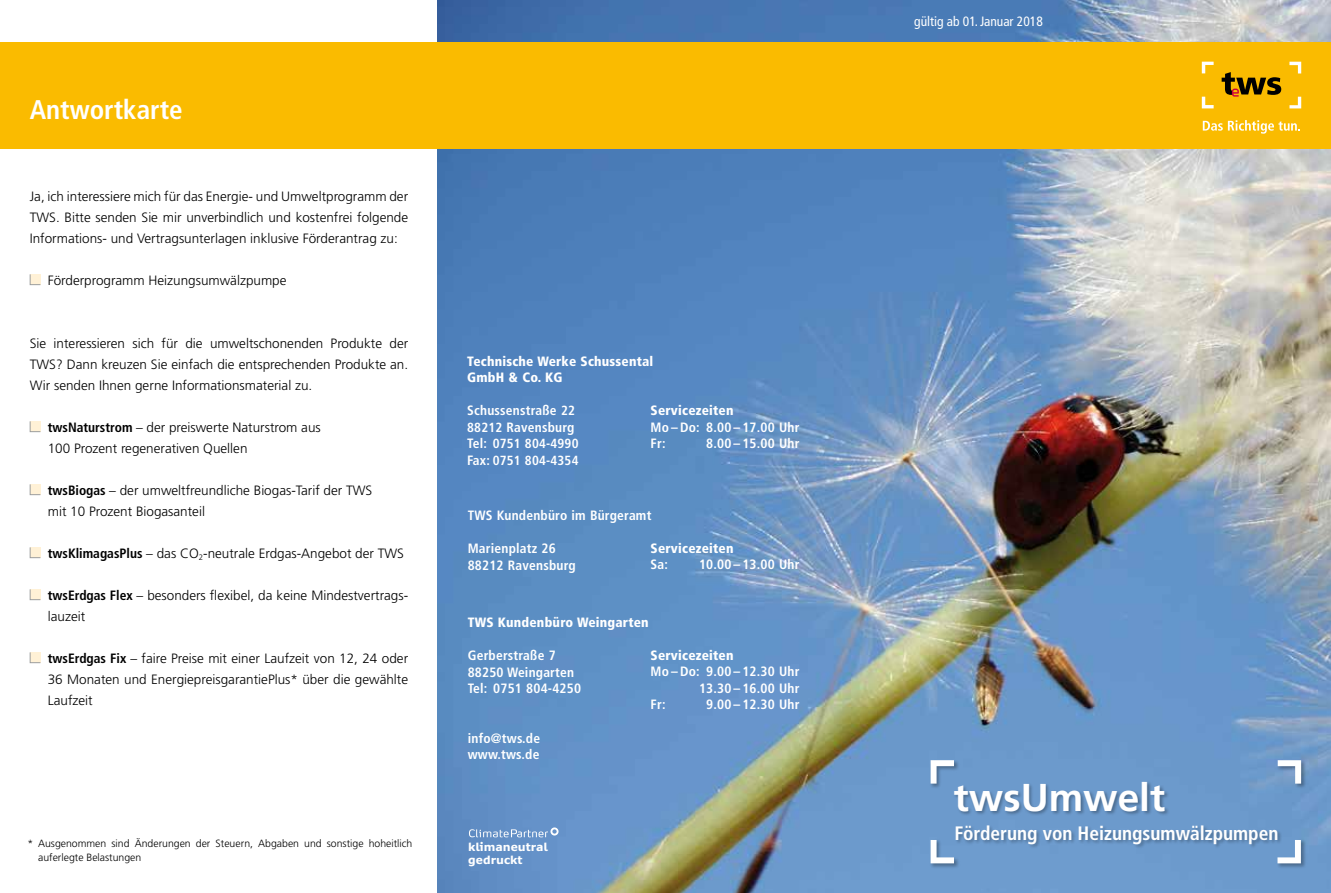
<style>
.page{position:relative;width:1331px;height:893px;background:#fff}
.page>*{position:absolute;margin:0;border:0;box-sizing:border-box;transform-origin:0 0}
.t1{font:700 38.85px "Frutiger LT Com";color:#fff}
.t2{font:700 condensed 27px "Frutiger LT Com";color:#fff}
.t3{font:700 condensed 19.35px "Frutiger LT Com";color:#fff}
.t4{font:300 13.5px/21px "Frutiger";color:#000;text-align:justify}
.t5{font:700 condensed 13.5px/16.5px "Frutiger LT Com";letter-spacing:.015em;color:#fff}
.t6{font:900 condensed 13.5px/16.5px "Frutiger LT Com";letter-spacing:.015em;color:#fff}
.t7{font:condensed 13.5px "Frutiger LT Com";color:#fff}
.t8{font:700 condensed 13.2px/16.5px "Frutiger LT Com";letter-spacing:.015em;color:#fff}
.t9{font:700 11.1px/12.1px "CP Type";color:#fff}
.t10{font:300 10.5px/13.5px "Frutiger";color:#000}
.s1{font-family:"Frutiger LT Com";font-weight:700;font-stretch:condensed}
.s2{font-size:13.2px}
.s3{font-size:13.5px}
</style>
<div class="page">
<img style="left:438px;top:0;width:893px;height:893px">
<div style="left:0;top:43px;width:1331px;height:106px;background:#fabb00"></div>
<svg style="left:1222px;top:72px;width:59px;height:25px"></svg>
<svg style="left:1202px;top:62px;width:12px;height:46px"></svg>
<svg style="left:1289px;top:62px;width:12px;height:46px"></svg>
<svg style="left:1203px;top:120px;width:97px;height:14px"></svg>
<svg style="left:469px;top:827px;width:90px;height:10px"></svg>
<svg style="left:29px;top:274px;width:12px;height:11px"></svg>
<svg style="left:29px;top:421px;width:12px;height:11px"></svg>
<svg style="left:29px;top:484px;width:12px;height:11px"></svg>
<svg style="left:29px;top:547px;width:12px;height:11px"></svg>
<svg style="left:29px;top:589px;width:12px;height:11px"></svg>
<svg style="left:29px;top:652px;width:12px;height:11px"></svg>
<img style="left:1275px;top:838px;width:32px;height:32px">
<svg style="left:1277px;top:840px;width:24px;height:23px"></svg>
<img style="left:1276px;top:758px;width:31px;height:32px">
<svg style="left:1278px;top:760px;width:23px;height:24px"></svg>
<img style="left:928px;top:758px;width:32px;height:32px">
<svg style="left:931px;top:760px;width:23px;height:24px"></svg>
<img style="left:928px;top:838px;width:32px;height:32px">
<svg style="left:931px;top:840px;width:23px;height:23px"></svg>
<img style="left:952px;top:776px;width:219px;height:45px">
<img style="left:952px;top:821px;width:333px;height:30px">
<h2 class="t2" style="left:30px;top:94px;width:155px">Antwortkarte</h2>
<p class="t4" style="left:30px;top:186px;width:380px">Ja, ich interessiere mich für das Energie- und Umweltprogramm der TWS. Bitte senden Sie mir unverbindlich und kostenfrei folgende Informations- und Vertragsunterlagen inklusive Förderantrag zu:</p>
<p class="t4" style="left:48px;top:270px;width:240px">Förderprogramm Heizungsumwälzpumpe</p>
<p class="t4" style="left:30px;top:333px;width:380px">Sie interessieren sich für die umweltschonenden Produkte der TWS? Dann kreuzen Sie einfach die entsprechenden Produkte an.<br>Wir senden Ihnen gerne Informationsmaterial zu.</p>
<p class="t4" style="left:48px;top:417px;width:275px"><span class="s1">twsNaturstrom</span> – der preiswerte Naturstrom aus<br>100 Prozent regenerativen Quellen</p>
<p class="t4" style="left:48px;top:480px;width:326px"><span class="s1">twsBiogas</span> – der umweltfreundliche Biogas-Tarif der TWS mit 10 Prozent Biogasanteil</p>
<p class="t4" style="left:48px;top:543px;width:358px"><span class="s1">twsKlimagasPlus</span> – das CO<sub>2</sub>-neutrale Erdgas-Angebot der TWS</p>
<p class="t4" style="left:48px;top:585px;width:362px"><span class="s1">twsErdgas Flex</span> – besonders flexibel, da keine Mindestvertrags&shy;lauzeit</p>
<p class="t4" style="left:48px;top:648px;width:362px"><span class="s1">twsErdgas Fix</span> – faire Preise mit einer Laufzeit von 12, 24 oder 36 Monaten und EnergiepreisgarantiePlus* über die gewählte Laufzeit</p>
<p class="t10" style="left:38px;top:837px;width:376px;text-indent:-10px">* Ausgenommen sind Änderungen der Steuern, Abgaben und sonstige hoheitlich auferlegte Belastungen</p>
<p class="t6" style="left:467px;top:353px;width:188px">Technische Werke Schussental<br>GmbH &amp; Co. KG</p>
<p class="t5" style="left:467px;top:402px;width:109px">Schussenstraße <span class="s2">22<br>88212</span> Ravensburg</p>
<p class="t8" style="left:467px;top:435px;width:113px"><span class="s3">Tel:</span> 0751 804-4990<br><span class="s3">Fax:</span> 0751 804-4354</p>
<p class="t6" style="left:651px;top:402px;width:84px">Servicezeiten</p>
<p class="t5" style="left:651px;top:419px;width:150px">Mo –Do: 8.00 – 17.00 Uhr<br>Fr:</p>
<p class="t5" style="left:706px;top:436px;width:95px">8.00 – 15.00 Uhr</p>
<p class="t5" style="left:468px;top:507px;width:185px">TWS Kundenbüro im Bürgeramt</p>
<p class="t5" style="left:468px;top:540px;width:110px">Marienplatz 26<br>88212 Ravensburg</p>
<p class="t6" style="left:651px;top:540px;width:84px">Servicezeiten</p>
<p class="t5" style="left:651px;top:556px;width:19px">Sa:</p>
<p class="t5" style="left:699px;top:556px;width:102px">10.00 – 13.00 Uhr</p>
<p class="t6" style="left:468px;top:614px;width:183px">TWS Kundenbüro Weingarten</p>
<p class="t5" style="left:468px;top:647px;width:115px">Gerberstraße 7<br>88250 Weingarten<br>Tel: 0751 804-4250</p>
<p class="t5" style="left:468px;top:730px;width:74px">info@tws.de www.tws.de</p>
<p class="t6" style="left:651px;top:647px;width:84px">Servicezeiten</p>
<p class="t5" style="left:651px;top:663px;width:150px">Mo –Do: 9.00 – 12.30 Uhr</p>
<p class="t5" style="left:699px;top:680px;width:102px">13.30 – 16.00 Uhr</p>
<p class="t5" style="left:651px;top:696px;width:16px">Fr:</p>
<p class="t5" style="left:706px;top:696px;width:95px">9.00 – 12.30 Uhr</p>
<p class="t9" style="left:468px;top:841px;width:81px">klimaneutral gedruckt</p>
<p class="t7" style="left:914px;top:14px;width:130px">gültig ab 01. Januar 2018</p>
<h1 class="t1" style="left:954px;top:775px;width:213px">twsUmwelt</h1>
<h3 class="t3" style="left:954px;top:822px;width:325px">Förderung von Heizungsumwälzpumpen</h3>
</div>
